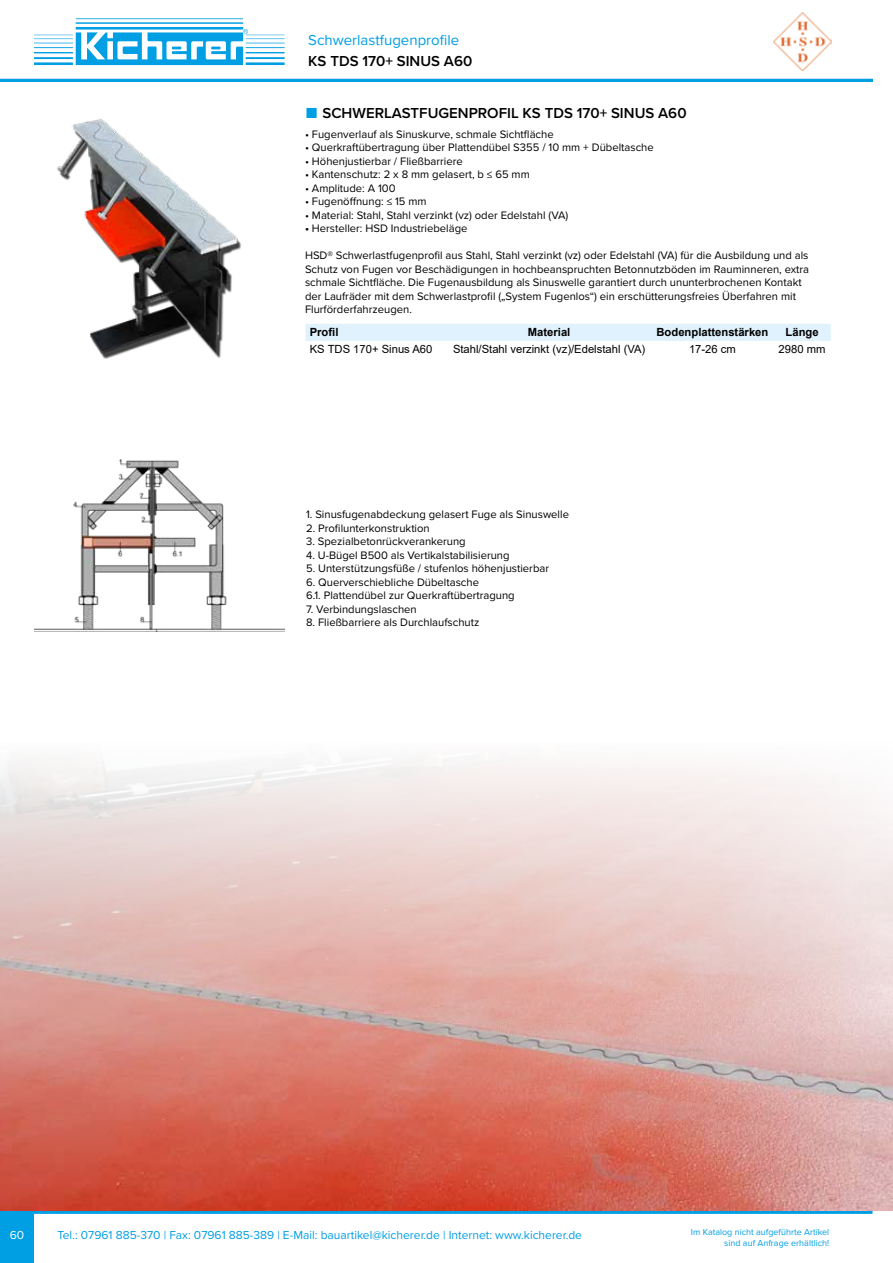
<style>
.page{position:relative;width:893px;height:1263px;background:#fff}
.page>*{position:absolute;margin:0;border:0;box-sizing:border-box;transform-origin:0 0}
.t1{font:600 15px "Proxima Nova";color:#000}
.t2{font:15px "Proxima Nova";color:#009ee3}
.t3{font:12px "Proxima Nova";color:#009ee3}
.t4{font:12px "Proxima Nova";color:#fff}
.t5{font:11.25px/13.5px "Proxima Nova";color:#000}
.t6{font:11.25px "Arial";color:#000}
.t7{font:700 11.25px "Arial";color:#000}
.t8{font:9px/10.8px "Proxima Nova";color:#009ee3;text-align:right}
.s1{font-weight:700}
</style>
<div class="page">
<hr style="left:0;top:79px;width:873px;height:3px;background:#009ee3">
<div style="left:0;top:1211px;width:34px;height:52px;background:#009ee3"></div>
<hr style="left:0;top:1211px;width:872px;height:3px;background:#009ee3">
<img style="left:774px;top:13px;width:57px;height:57px">
<div style="left:305px;top:324px;width:526px;height:17px;background:#dff2fd"></div>
<img style="left:0;top:759px;width:893px;height:452px">
<img style="left:56px;top:118px;width:185px;height:241px">
<img style="left:34px;top:459px;width:250px;height:172px">
<svg style="left:34px;top:18px;width:251px;height:47px"></svg>
<h1 class="t2" style="left:308px;top:29px;width:152px">Schwerlastfugenprofile</h1>
<h1 class="t1" style="left:308px;top:49px;width:165px">KS TDS 170+ SINUS A60</h1>
<h1 class="t1" style="left:322px;top:102px;width:366px">SCHWERLASTFUGENPROFIL KS TDS 170+ SINUS A60</h1>
<p class="t5" style="left:305px;top:127px;width:250px">• Fugenverlauf als Sinuskurve, schmale Sichtfläche</p>
<p class="t5" style="left:305px;top:140px;width:350px">• Querkraftübertragung über Plattendübel S355 / 10 mm + Dübeltasche</p>
<p class="t5" style="left:305px;top:154px;width:159px">• Höhenjustierbar / Fließbarriere</p>
<p class="t5" style="left:305px;top:167px;width:226px">• Kantenschutz: 2 x 8 mm gelasert, b ≤ 65 mm</p>
<p class="t5" style="left:305px;top:181px;width:92px">• Amplitude: A 100</p>
<p class="t5" style="left:305px;top:194px;width:123px">• Fugenöffnung: ≤ 15 mm</p>
<p class="t5" style="left:305px;top:208px;width:265px">• Material: Stahl, Stahl verzinkt (vz) oder Edelstahl (VA)</p>
<p class="t5" style="left:305px;top:221px;width:164px"><span class="s1">•</span> Hersteller: HSD Industriebeläge</p>
<p class="t5" style="left:305px;top:248px;width:506px">HSD® Schwerlastfugenprofil aus Stahl, Stahl verzinkt (vz) oder Edelstahl (VA) für die Ausbildung und als Schutz von Fugen vor Beschädigungen in hochbeanspruchten Betonnutzböden im Rauminneren, extra schmale Sichtfläche. Die Fugenausbildung als Sinuswelle garantiert durch ununterbrochenen Kontakt der Laufräder mit dem Schwerlastprofil („System Fugenlos“) ein erschütterungsfreies Überfahren mit Flurförderfahrzeugen.</p>
<p class="t7" style="left:310px;top:325px;width:30px">Profil</p>
<p class="t7" style="left:528px;top:325px;width:44px">Material</p>
<p class="t7" style="left:656px;top:325px;width:113px">Bodenplattenstärken</p>
<p class="t7" style="left:785px;top:325px;width:35px">Länge</p>
<p class="t6" style="left:310px;top:342px;width:124px">KS TDS 170+ Sinus A60</p>
<p class="t6" style="left:453px;top:342px;width:194px">Stahl/Stahl verzinkt (vz)/Edelstahl (VA)</p>
<p class="t6" style="left:689px;top:342px;width:48px">17-26 cm</p>
<p class="t6" style="left:779px;top:342px;width:48px">2980 mm</p>
<p class="t5" style="left:306px;top:507px;width:264px">1. Sinusfugenabdeckung gelasert Fuge als Sinuswelle</p>
<p class="t5" style="left:306px;top:521px;width:125px">2. Profilunterkonstruktion</p>
<p class="t5" style="left:306px;top:534px;width:161px">3. Spezialbetonrückverankerung</p>
<p class="t5" style="left:306px;top:548px;width:205px">4. U-Bügel B500 als Vertikalstabilisierung</p>
<p class="t5" style="left:306px;top:561px;width:245px">5. Unterstützungsfüße / stufenlos höhenjustierbar</p>
<p class="t5" style="left:306px;top:575px;width:210px">6. Querverschiebliche Dübeltasche<br>6.1. Plattendübel zur Querkraftübertragung</p>
<p class="t5" style="left:306px;top:602px;width:112px">7. Verbindungslaschen</p>
<p class="t5" style="left:306px;top:615px;width:175px">8. Fließbarriere als Durchlaufschutz</p>
<p class="t4" style="left:10px;top:1226px;width:16px">60</p>
<p class="t8" style="left:691px;top:1226px;width:140px">Im Katalog nicht aufgeführte Artikel sind auf Anfrage erhältlich!</p>
<p class="t3" style="left:57px;top:1226px;width:526px">Tel.: 07961 885-370 | Fax: 07961 885-389 | E-Mail: bauartikel@kicherer.de | Internet: www.kicherer.de</p>
</div>
